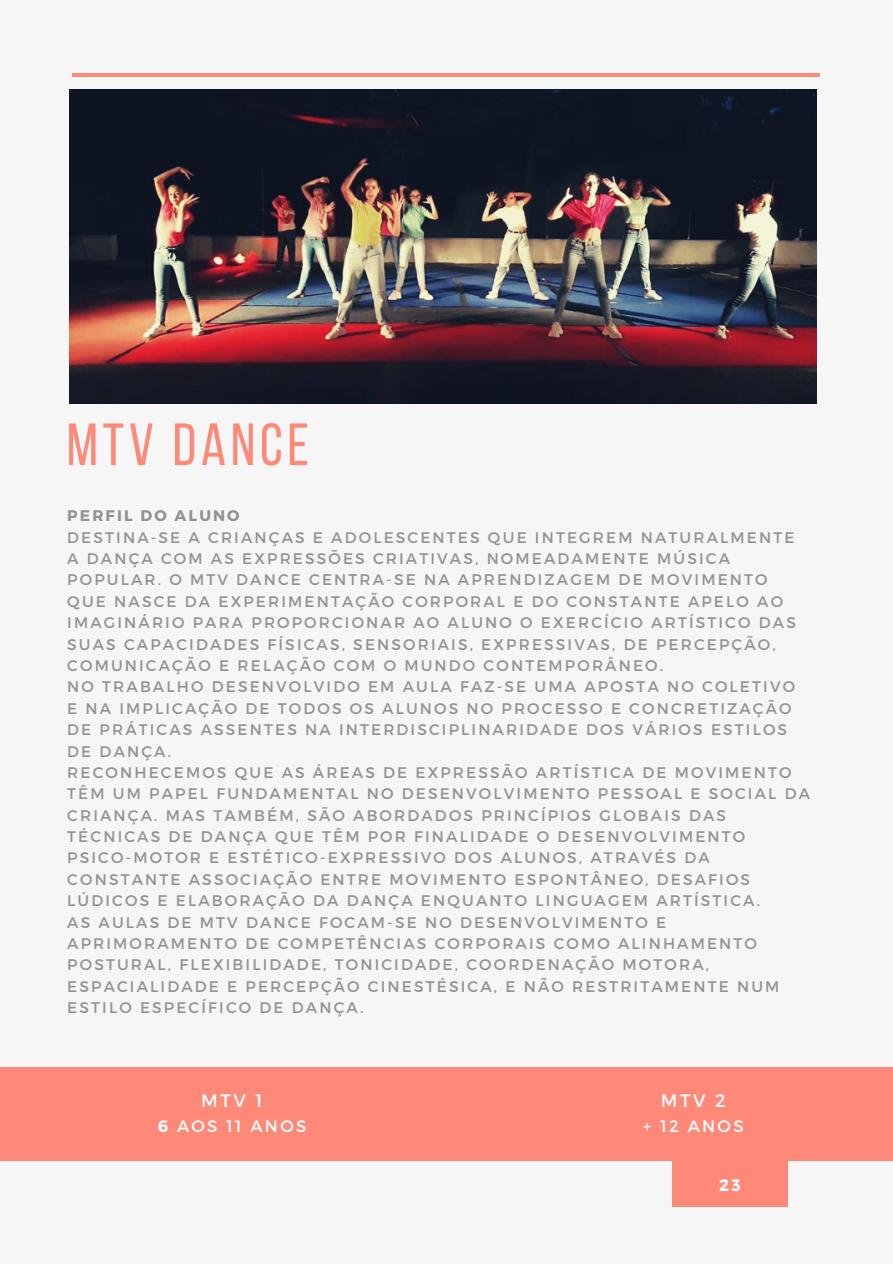
<style>
.page{position:relative;width:893px;height:1264px;background:#fff}
.page>*{position:absolute;margin:0;border:0;box-sizing:border-box;transform-origin:0 0}
.t1{font:59.55px "Bebas Neue";letter-spacing:.08em;color:#ff8979}
.t2{font:18px "Montserrat";letter-spacing:.14em;color:#fff}
.t3{font:16.5px "Montserrat";letter-spacing:.14em;color:#fff}
.t4{font:700 16.5px "Montserrat";color:#fff}
.t5{font:15.3px/21.3px "Montserrat";letter-spacing:.14em;color:#929292}
.t6{font:700 15.3px "Montserrat";letter-spacing:.14em;color:#929292}
.s1{font-weight:700}
</style>
<div class="page">
<div style="left:0;top:0;width:892px;height:1263px;background:#f6f6f6"></div>
<div style="left:0;top:1067px;width:892px;height:93px;background:#ff8979"></div>
<div style="left:672px;top:1160px;width:115px;height:46px;background:#ff8979"></div>
<img style="left:70px;top:89px;width:746px;height:314px">
<hr style="left:72px;top:73px;width:747px;height:4px;background:#ff8979">
<p class="t1" style="left:67px;top:420px;width:243px">MTV DANCE</p>
<p class="t6" style="left:67px;top:506px;width:174px">PERFIL DO ALUNO</p>
<p class="t5" style="left:67px;top:526px;width:730px">DESTINA-SE A CRIANÇAS E ADOLESCENTES QUE INTEGREM NATURALMENTE A DANÇA COM AS EXPRESSÕES CRIATIVAS, NOMEADAMENTE MÚSICA POPULAR. O MTV DANCE CENTRA-SE NA APRENDIZAGEM DE MOVIMENTO QUE NASCE DA EXPERIMENTAÇÃO CORPORAL E DO CONSTANTE APELO AO IMAGINÁRIO PARA PROPORCIONAR AO ALUNO O EXERCÍCIO ARTÍSTICO DAS SUAS CAPACIDADES FÍSICAS, SENSORIAIS, EXPRESSIVAS, DE PERCEPÇÃO, COMUNICAÇÃO E RELAÇÃO COM O MUNDO CONTEMPORÂNEO.</p>
<p class="t5" style="left:67px;top:675px;width:729px">NO TRABALHO DESENVOLVIDO EM AULA FAZ-SE UMA APOSTA NO COLETIVO E NA IMPLICAÇÃO DE TODOS OS ALUNOS NO PROCESSO E CONCRETIZAÇÃO DE PRÁTICAS ASSENTES NA INTERDISCIPLINARIDADE DOS VÁRIOS ESTILOS DE DANÇA.</p>
<p class="t5" style="left:67px;top:761px;width:744px">RECONHECEMOS QUE AS ÁREAS DE EXPRESSÃO ARTÍSTICA DE MOVIMENTO TÊM UM PAPEL FUNDAMENTAL NO DESENVOLVIMENTO PESSOAL E SOCIAL DA CRIANÇA. MAS TAMBÉM, SÃO ABORDADOS PRINCÍPIOS GLOBAIS DAS TÉCNICAS DE DANÇA QUE TÊM POR FINALIDADE O DESENVOLVIMENTO PSICO-MOTOR E ESTÉTICO-EXPRESSIVO DOS ALUNOS, ATRAVÉS DA CONSTANTE ASSOCIAÇÃO ENTRE MOVIMENTO ESPONTÂNEO, DESAFIOS LÚDICOS E ELABORAÇÃO DA DANÇA ENQUANTO LINGUAGEM ARTÍSTICA.</p>
<p class="t5" style="left:67px;top:910px;width:713px">AS AULAS DE MTV DANCE FOCAM-SE NO DESENVOLVIMENTO E APRIMORAMENTO DE COMPETÊNCIAS CORPORAIS COMO ALINHAMENTO POSTURAL, FLEXIBILIDADE, TONICIDADE, COORDENAÇÃO MOTORA, ESPACIALIDADE E PERCEPÇÃO CINESTÉSICA, E NÃO RESTRITAMENTE NUM ESTILO ESPECÍFICO DE DANÇA.</p>
<p class="t2" style="left:201px;top:1088px;width:63px">MTV 1</p>
<h1 class="t3" style="left:158px;top:1115px;width:150px"><span class="s1">6</span> AOS 11 ANOS</h1>
<p class="t2" style="left:660px;top:1088px;width:66px">MTV 2</p>
<p class="t3" style="left:643px;top:1115px;width:102px">+ 12 ANOS</p>
<p class="t4" style="left:719px;top:1174px;width:23px">23</p>
</div>
